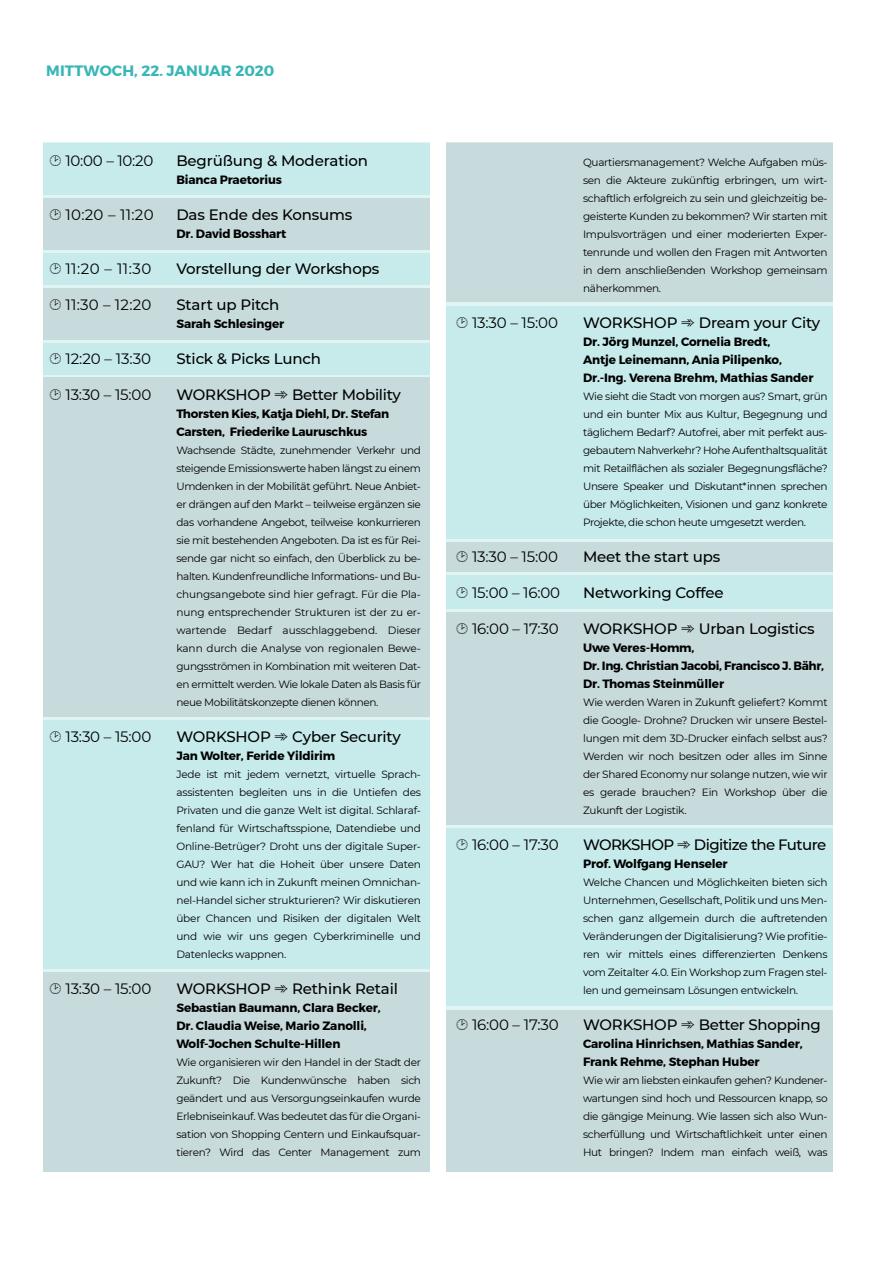
<style>
.page{position:relative;width:893px;height:1263px;background:#fff}
.page>*{position:absolute;margin:0;border:0;box-sizing:border-box;transform-origin:0 0}
.t1{font:500 15px "Montserrat";letter-spacing:-.01em;color:#000}
.t2{font:15px "Montserrat";letter-spacing:-.01em;color:#000}
.t3{font:500 15px "Montserrat";letter-spacing:-.04em;color:#000}
.t4{font:700 15px "Montserrat";letter-spacing:.01em;color:#39b6b8}
.t5{font:700 12px/18px "Montserrat";letter-spacing:-.01em;color:#000}
.t6{font:10.5px/18px "Montserrat";letter-spacing:-.03em;color:#000;text-align:justify}
</style>
<div class="page">
<svg style="left:43px;top:195px;width:386px;height:777px;fill:#e1f4f4"></svg>
<div style="left:43px;top:143px;width:386px;height:52px;background:#c7eaeb"></div>
<div style="left:43px;top:253px;width:386px;height:31px;background:#c7eaeb"></div>
<div style="left:43px;top:720px;width:386px;height:249px;background:#c7eaeb"></div>
<div style="left:43px;top:343px;width:386px;height:31px;background:#c7eaeb"></div>
<div style="left:43px;top:198px;width:386px;height:52px;background:#c7dadc"></div>
<div style="left:43px;top:288px;width:386px;height:52px;background:#c7dadc"></div>
<div style="left:43px;top:378px;width:386px;height:339px;background:#c7dadc"></div>
<div style="left:43px;top:972px;width:386px;height:199px;background:#c7dadc"></div>
<div style="left:446px;top:143px;width:387px;height:1028px;background:linear-gradient(to right,#e1f4f4,#e1f4f4)"></div>
<div style="left:446px;top:143px;width:387px;height:159px;background:#c7dadc"></div>
<div style="left:446px;top:306px;width:387px;height:232px;background:#c7eaeb"></div>
<div style="left:446px;top:575px;width:387px;height:34px;background:#c7eaeb"></div>
<div style="left:446px;top:829px;width:387px;height:177px;background:#c7eaeb"></div>
<div style="left:446px;top:542px;width:387px;height:30px;background:#c7dadc"></div>
<div style="left:446px;top:612px;width:387px;height:213px;background:#c7dadc"></div>
<div style="left:446px;top:1009px;width:387px;height:162px;background:#c7dadc"></div>
<h1 class="t4" style="left:46px;top:62px;width:230px">MITTWOCH, 22. JANUAR 2020</h1>
<h1 class="t2" style="left:65px;top:150px;width:89px">10:00 – 10:20</h1>
<h1 class="t1" style="left:176px;top:150px;width:193px">Begrüßung &amp; Moderation</h1>
<p class="t5" style="left:176px;top:171px;width:107px">Bianca Praetorius</p>
<h1 class="t2" style="left:65px;top:204px;width:90px">10:20 – 11:20</h1>
<h1 class="t1" style="left:176px;top:204px;width:177px">Das Ende des Konsums</h1>
<p class="t5" style="left:176px;top:225px;width:112px">Dr. David Bosshart</p>
<h1 class="t2" style="left:65px;top:258px;width:87px">11:20 – 11:30</h1>
<h1 class="t1" style="left:176px;top:258px;width:204px">Vorstellung der Workshops</h1>
<h1 class="t2" style="left:65px;top:294px;width:87px">11:30 – 12:20</h1>
<h1 class="t1" style="left:176px;top:294px;width:104px">Start up Pitch</h1>
<p class="t5" style="left:176px;top:315px;width:109px">Sarah Schlesinger</p>
<h1 class="t2" style="left:65px;top:348px;width:87px">12:20 – 13:30</h1>
<h1 class="t1" style="left:176px;top:348px;width:146px">Stick &amp; Picks Lunch</h1>
<h1 class="t2" style="left:65px;top:384px;width:87px">13:30 – 15:00</h1>
<h1 class="t1" style="left:176px;top:384px;width:226px">WORKSHOP ➾ Better Mobility</h1>
<p class="t5" style="left:176px;top:405px;width:214px">Thorsten Kies, Katja Diehl, Dr. Stefan<br>Carsten, Friederike Lauruschkus</p>
<p class="t6" style="left:176px;top:441px;width:246px">Wachsende Städte, zunehmender Verkehr und steigende Emissionswerte haben längst zu einem Umdenken in der Mobilität geführt. Neue Anbiet&shy;er drängen auf den Markt – teilweise ergänzen sie das vorhandene Angebot, teilweise konkurrieren sie mit bestehenden Angeboten. Da ist es für Rei&shy;sende gar nicht so einfach, den Überblick zu be&shy;halten. Kundenfreundliche Informations- und Bu&shy;chungsangebote sind hier gefragt. Für die Pla&shy;nung entsprechender Strukturen ist der zu er&shy;wartende Bedarf ausschlaggebend. Dieser kann durch die Analyse von regionalen Bewe&shy;gungsströmen in Kombination mit weiteren Dat&shy;en ermittelt werden. Wie lokale Daten als Basis für neue Mobilitätskonzepte dienen können.</p>
<h1 class="t2" style="left:65px;top:726px;width:87px">13:30 – 15:00</h1>
<h1 class="t1" style="left:176px;top:726px;width:226px">WORKSHOP ➾ Cyber Security</h1>
<p class="t5" style="left:176px;top:747px;width:160px">Jan Wolter, Feride Yildirim</p>
<p class="t6" style="left:176px;top:765px;width:246px;text-align:left">Jede ist mit jedem vernetzt, virtuelle Sprach&shy;assistenten begleiten uns in die Untiefen des Privaten und die ganze Welt ist digital. Schlaraf&shy;fenland für Wirtschaftsspione, Datendiebe und Online-Betrüger? Droht uns der digitale Super-GAU? Wer hat die Hoheit über unsere Daten und wie kann ich in Zukunft meinen Omnichan&shy;nel-Handel sicher strukturieren? Wir diskutieren über Chancen und Risiken der digitalen Welt und wie wir uns gegen Cyberkriminelle und Datenlecks wappnen.</p>
<h1 class="t2" style="left:65px;top:978px;width:87px">13:30 – 15:00</h1>
<h1 class="t1" style="left:176px;top:978px;width:223px">WORKSHOP ➾ Rethink Retail</h1>
<p class="t5" style="left:176px;top:999px;width:206px">Sebastian Baumann, Clara Becker,<br>Dr. Claudia Weise, Mario Zanolli,<br>Wolf-Jochen Schulte-Hillen</p>
<p class="t6" style="left:176px;top:1053px;width:246px;text-align:left">Wie organisieren wir den Handel in der Stadt der Zukunft? Die Kundenwünsche haben sich geändert und aus Versorgungseinkaufen wurde Erlebniseinkauf. Was bedeutet das für die Organi&shy;sation von Shopping Centern und Einkaufsquar&shy;tieren? Wird das Center Management zum</p>
<p class="t6" style="left:583px;top:153px;width:246px">Quartiersmanagement? Welche Aufgaben müs&shy;sen die Akteure zukünftig erbringen, um wirt&shy;schaftlich erfolgreich zu sein und gleichzeitig be&shy;geisterte Kunden zu bekommen? Wir starten mit Impulsvorträgen und einer moderierten Exper&shy;tenrunde und wollen den Fragen mit Antworten in dem anschließenden Workshop gemeinsam näherkommen.</p>
<h1 class="t2" style="left:472px;top:312px;width:87px">13:30 – 15:00</h1>
<h1 class="t1" style="left:583px;top:312px;width:239px">WORKSHOP ➾ Dream your City</h1>
<p class="t5" style="left:583px;top:333px;width:232px">Dr. Jörg Munzel, Cornelia Bredt,<br>Antje Leinemann, Ania Pilipenko,<br>Dr.-Ing. Verena Brehm, Mathias Sander</p>
<p class="t6" style="left:583px;top:387px;width:246px">Wie sieht die Stadt von morgen aus? Smart, grün und ein bunter Mix aus Kultur, Begegnung und täglichem Bedarf? Autofrei, aber mit perfekt aus&shy;gebautem Nahverkehr? Hohe Aufenthaltsqualität mit Retailflächen als sozialer Begegnungsfläche?<br>Unsere Speaker und Diskutant*innen sprechen über Möglichkeiten, Visionen und ganz konkrete Projekte, die schon heute umgesetzt werden.</p>
<h1 class="t2" style="left:472px;top:546px;width:87px">13:30 – 15:00</h1>
<h1 class="t1" style="left:583px;top:546px;width:139px">Meet the start ups</h1>
<h1 class="t2" style="left:472px;top:582px;width:90px">15:00 – 16:00</h1>
<h1 class="t1" style="left:583px;top:582px;width:142px">Networking Coffee</h1>
<h1 class="t2" style="left:472px;top:618px;width:88px">16:00 – 17:30</h1>
<h1 class="t1" style="left:583px;top:618px;width:233px">WORKSHOP ➾ Urban Logistics</h1>
<p class="t5" style="left:583px;top:639px;width:243px">Uwe Veres-Homm,<br>Dr. Ing. Christian Jacobi, Francisco J. Bähr,<br>Dr. Thomas Steinmüller</p>
<p class="t6" style="left:583px;top:693px;width:246px">Wie werden Waren in Zukunft geliefert? Kommt die Google- Drohne? Drucken wir unsere Bestel&shy;lungen mit dem 3D-Drucker einfach selbst aus?<br>Werden wir noch besitzen oder alles im Sinne der Shared Economy nur solange nutzen, wie wir es gerade brauchen? Ein Workshop über die Zukunft der Logistik.</p>
<h1 class="t2" style="left:472px;top:834px;width:88px">16:00 – 17:30</h1>
<h1 class="t3" style="left:583px;top:834px;width:245px">WORKSHOP ➾ Digitize the Future</h1>
<p class="t5" style="left:583px;top:855px;width:146px">Prof. Wolfgang Henseler</p>
<p class="t6" style="left:583px;top:873px;width:246px">Welche Chancen und Möglichkeiten bieten sich Unternehmen, Gesellschaft, Politik und uns Men&shy;schen ganz allgemein durch die auftretenden Veränderungen der Digitalisierung? Wie profitie&shy;ren wir mittels eines differenzierten Denkens vom Zeitalter 4.0. Ein Workshop zum Fragen stel&shy;len und gemeinsam Lösungen entwickeln.</p>
<h1 class="t2" style="left:472px;top:1014px;width:88px">16:00 – 17:30</h1>
<h1 class="t1" style="left:583px;top:1014px;width:239px">WORKSHOP ➾ Better Shopping</h1>
<p class="t5" style="left:583px;top:1035px;width:221px">Carolina Hinrichsen, Mathias Sander,<br>Frank Rehme, Stephan Huber</p>
<p class="t6" style="left:583px;top:1071px;width:246px">Wie wir am liebsten einkaufen gehen? Kundener&shy;wartungen sind hoch und Ressourcen knapp, so die gängige Meinung. Wie lassen sich also Wun&shy;scherfüllung und Wirtschaftlichkeit unter einen Hut bringen? Indem man einfach weiß, was</p>
</div>
